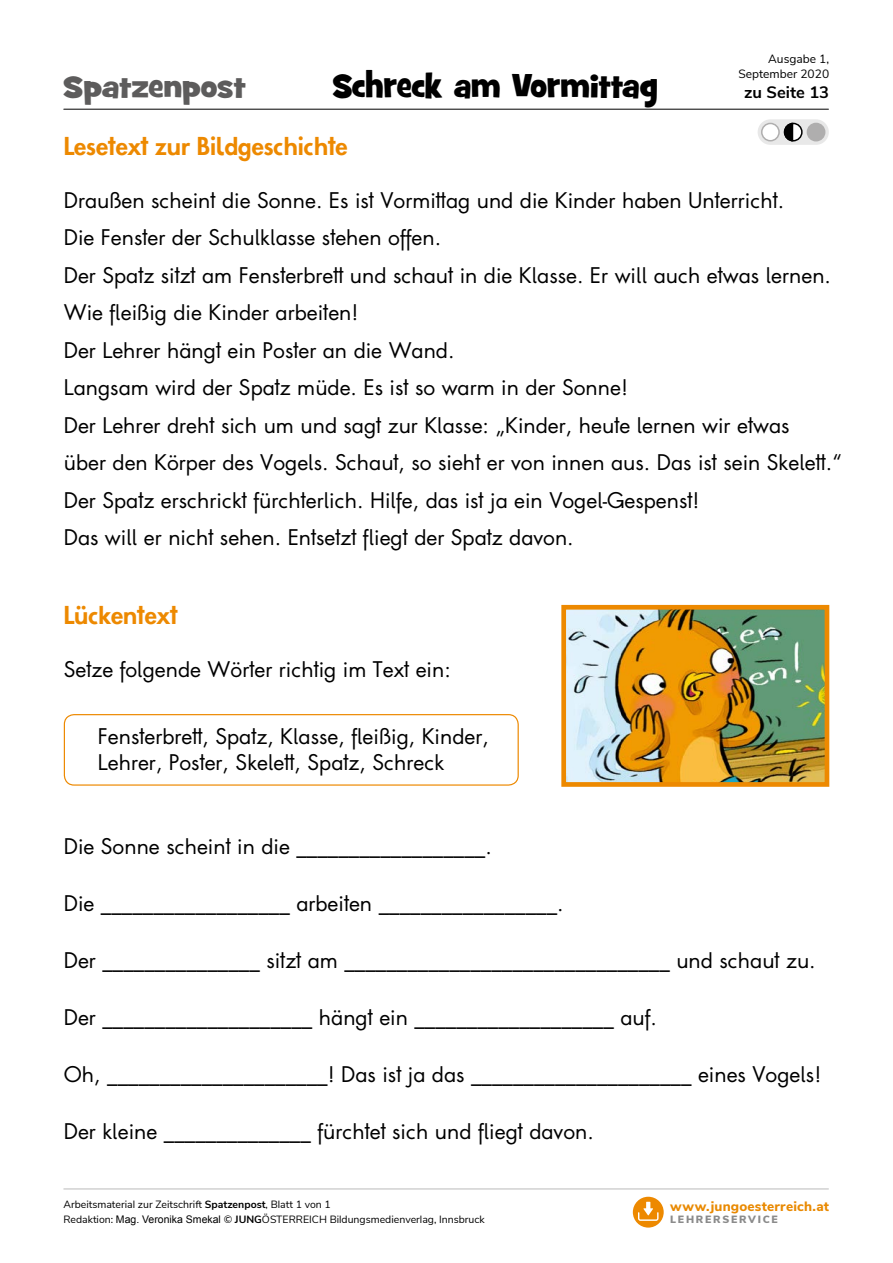
<style>
.page{position:relative;width:893px;height:1263px;background:#fff}
.page>*{position:absolute;margin:0;border:0;box-sizing:border-box;transform-origin:0 0}
.t1{font:33px "Grilled Cheese BTN";letter-spacing:-.005em;color:#000}
.t2{font:30px "Grilled Cheese BTN";letter-spacing:-.005em;color:#5d5c5c;scale:1.1 1}
.t3{font:700 24px "Fibelschrift";color:#ed8900}
.t4{font:500 21px/37.5px "Fibelschrift";color:#000}
.t5{font:700 16.5px "Nunito Sans";color:#000}
.t6{font:800 13.5px "Nunito Sans";letter-spacing:.015em;color:#e98900}
.t7{font:12px/15.8px "Nunito Sans";color:#000;text-align:right}
.t8{font:10.5px/15px "Nunito Sans";color:#000}
.t9{font:900 10.5px "Nunito Sans";letter-spacing:.165em;color:#8b8b8b}
.s1{font-weight:700}
.s2{font-family:"Arial"}
</style>
<div class="page">
<hr style="left:64px;top:109px;width:764px;height:1px;background:#000">
<hr style="left:64px;top:1188px;width:764px;height:1px;background:#bababa">
<div style="left:633px;top:1197px;width:31px;height:30px;background:#ed8900;border-radius:50%"></div>
<svg style="left:638px;top:1202px;width:20px;height:19px"></svg>
<div style="left:64px;top:714px;width:455px;height:72px;border:1px solid #ed8900;border-radius:10px"></div>
<svg style="left:759px;top:120px;width:69px;height:24px"></svg>
<div style="left:758px;top:119px;width:71px;height:26px;border:2px solid #e8e8e8;border-radius:12px"></div>
<div style="left:762px;top:123px;width:17px;height:18px;background:#fff;border-radius:50%"></div>
<div style="left:761px;top:123px;width:19px;height:18px;border:2px solid #afaeae;border-radius:50%"></div>
<div style="left:785px;top:123px;width:17px;height:18px;background:#fff;border-radius:50%"></div>
<div style="left:784px;top:123px;width:19px;height:18px;border:2px solid #000;border-radius:50%"></div>
<svg style="left:783px;top:122px;width:12px;height:20px"></svg>
<div style="left:807px;top:123px;width:18px;height:18px;background:#afaeae;border-radius:50%"></div>
<div style="left:807px;top:123px;width:18px;height:18px;border:2px solid #afaeae;border-radius:50%"></div>
<img style="left:567px;top:611px;width:256px;height:170px">
<div style="left:561px;top:605px;width:268px;height:182px;border:5px solid #ed8900"></div>
<h2 class="t2" style="left:63px;top:67px;width:168px">Spatzenpost</h2>
<h1 class="t1" style="left:332px;top:64px;width:327px">Schreck am Vormittag</h1>
<p class="t7" style="left:738px;top:50px;width:92px">Ausgabe 1,<br>September 2020</p>
<p class="t5" style="left:744px;top:80px;width:87px">zu Seite 13</p>
<p class="t3" style="left:64px;top:130px;width:285px">Lesetext zur Bildgeschichte</p>
<p class="t4" style="left:64px;top:181px;width:780px">Draußen scheint die Sonne. Es ist Vormittag und die Kinder haben Unterricht.<br>Die Fenster der Schulklasse stehen offen.<br>Der Spatz sitzt am Fensterbrett und schaut in die Klasse. Er will auch etwas lernen.<br>Wie fleißig die Kinder arbeiten!<br>Der Lehrer hängt ein Poster an die Wand.<br>Langsam wird der Spatz müde. Es ist so warm in der Sonne!<br>Der Lehrer dreht sich um und sagt zur Klasse: „Kinder, heute lernen wir etwas<br>über den Körper des Vogels. Schaut, so sieht er von innen aus. Das ist sein Skelett.“ Der Spatz erschrickt fürchterlich. Hilfe, das ist ja ein Vogel-Gespenst!<br>Das will er nicht sehen. Entsetzt fliegt der Spatz davon.</p>
<p class="t3" style="left:64px;top:599px;width:115px">Lückentext</p>
<p class="t4" style="left:64px;top:650px;width:388px">Setze folgende Wörter richtig im Text ein:</p>
<p class="t4" style="left:98px;top:723px;width:393px;line-height:26.2px">Fensterbrett, Spatz, Klasse, fleißig, Kinder,<br>Lehrer, Poster, Skelett, Spatz, Schreck</p>
<p class="t4" style="left:64px;top:827px;width:430px">Die Sonne scheint in die __________________.</p>
<p class="t4" style="left:64px;top:884px;width:501px">Die __________________ arbeiten _________________.</p>
<p class="t4" style="left:64px;top:941px;width:753px">Der _______________ sitzt am _______________________________ und schaut zu.</p>
<p class="t4" style="left:64px;top:998px;width:595px">Der ____________________ hängt ein ___________________ auf.</p>
<p class="t4" style="left:64px;top:1055px;width:759px">Oh, _____________________! Das ist ja das _____________________ eines Vogels!</p>
<p class="t4" style="left:64px;top:1112px;width:532px">Der kleine ______________ fürchtet sich und fliegt davon.</p>
<p class="t8" style="left:63px;top:1196px;width:423px">Arbeitsmaterial zur Zeitschrift <span class="s1">Spatzenpost</span>, Blatt 1 von 1<br>Redaktion: <span class="s2">Mag. Veronika Smekal</span> © <span class="s1">JUNG</span>ÖSTERREICH Bildungsmedienverlag, Innsbruck</p>
<p class="t6" style="left:670px;top:1196px;width:160px">www.jungoesterreich.at</p>
<p class="t9" style="left:670px;top:1211px;width:109px">LEHRERSERVICE</p>
</div>
